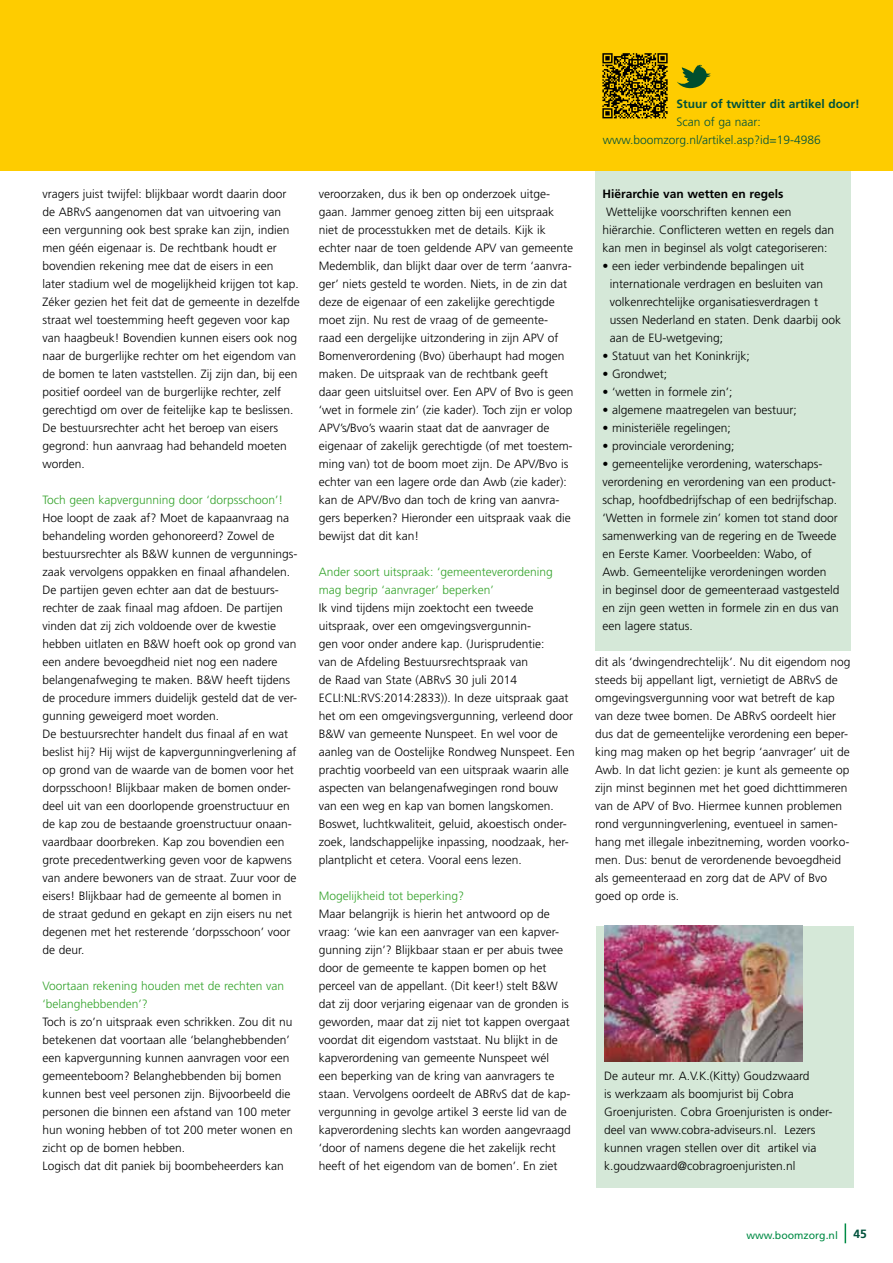
<style>
.page{position:relative;width:893px;height:1263px;background:#fff}
.page>*{position:absolute;margin:0;border:0;box-sizing:border-box;transform-origin:0 0}
.t1{font:300 12px/18px "Frutiger";color:#000}
.t2{font:300 12px/18px "Frutiger";color:#35a32c}
.t3{font:300 12px/18px "Frutiger";color:#00523c}
.t4{font:700 12px "Frutiger";color:#00523c}
.t5{font:700 12px "Frutiger";color:#000}
.t6{font:10.5px "Frutiger";color:#008b45}
</style>
<div class="page">
<svg style="left:845px;top:1223px;width:1px;height:20px"></svg>
<div style="left:595px;top:159px;width:255px;height:492px;background:#d5e8d8"></div>
<div style="left:0;top:0;width:893px;height:171px;background:#fecc00"></div>
<div style="left:596px;top:926px;width:257px;height:261px;background:#d5e8d8"></div>
<img style="left:604px;top:926px;width:198px;height:135px">
<svg style="left:602px;top:53px;width:66px;height:65px"></svg>
<svg style="left:677px;top:65px;width:34px;height:23px"></svg>
<p class="t1" style="left:43px;top:185px;width:259px">vragers juist twijfel: blijkbaar wordt daarin door de ABRvS aangenomen dat van uitvoering van een vergunning ook best sprake kan zijn, indien men géén eigenaar is. De rechtbank houdt er bovendien rekening mee dat de eisers in een<br>later stadium wel de mogelijkheid krijgen tot kap.<br>Zéker gezien het feit dat de gemeente in dezelfde straat wel toestemming heeft gegeven voor kap van haagbeuk! Bovendien kunnen eisers ook nog naar de burgerlijke rechter om het eigendom van de bomen te laten vaststellen. Zij zijn dan, bij een positief oordeel van de burgerlijke rechter, zelf gerechtigd om over de feitelijke kap te beslissen.<br>De bestuursrechter acht het beroep van eisers gegrond: hun aanvraag had behandeld moeten worden.</p>
<p class="t2" style="left:43px;top:491px;width:242px">Toch geen kapvergunning door ‘dorpsschoon’!</p>
<p class="t1" style="left:43px;top:509px;width:256px">Hoe loopt de zaak af? Moet de kapaanvraag na behandeling worden gehonoreerd? Zowel de bestuursrechter als B&amp;W kunnen de vergunnings&shy;zaak vervolgens oppakken en finaal afhandelen.<br>De partijen geven echter aan dat de bestuurs&shy;rechter de zaak finaal mag afdoen. De partijen vinden dat zij zich voldoende over de kwestie hebben uitlaten en B&amp;W hoeft ook op grond van een andere bevoegdheid niet nog een nadere belangenafweging te maken. B&amp;W heeft tijdens de procedure immers duidelijk gesteld dat de ver&shy;gunning geweigerd moet worden.<br>De bestuursrechter handelt dus finaal af en wat beslist hij? Hij wijst de kapvergunningverlening af op grond van de waarde van de bomen voor het dorpsschoon! Blijkbaar maken de bomen onder&shy;deel uit van een doorlopende groenstructuur en de kap zou de bestaande groenstructuur onaan&shy;vaardbaar doorbreken. Kap zou bovendien een grote precedentwerking geven voor de kapwens van andere bewoners van de straat. Zuur voor de eisers! Blijkbaar had de gemeente al bomen in<br>de straat gedund en gekapt en zijn eisers nu net degenen met het resterende ‘dorpsschoon’ voor de deur.</p>
<p class="t2" style="left:43px;top:977px;width:243px">Voortaan rekening houden met de rechten van ‘belanghebbenden’?</p>
<p class="t1" style="left:43px;top:1013px;width:252px">Toch is zo’n uitspraak even schrikken. Zou dit nu betekenen dat voortaan alle ‘belanghebbenden’ een kapvergunning kunnen aanvragen voor een gemeenteboom? Belanghebbenden bij bomen kunnen best veel personen zijn. Bijvoorbeeld die personen die binnen een afstand van 100 meter hun woning hebben of tot 200 meter wonen en zicht op de bomen hebben.<br>Logisch dat dit paniek bij boombeheerders kan</p>
<p class="t1" style="left:319px;top:185px;width:256px">veroorzaken, dus ik ben op onderzoek uitge&shy;gaan. Jammer genoeg zitten bij een uitspraak niet de processtukken met de details. Kijk ik echter naar de toen geldende APV van gemeente Medemblik, dan blijkt daar over de term ‘aanvra&shy;ger’ niets gesteld te worden. Niets, in de zin dat deze de eigenaar of een zakelijke gerechtigde moet zijn. Nu rest de vraag of de gemeente&shy;raad een dergelijke uitzondering in zijn APV of Bomenverordening (Bvo) überhaupt had mogen maken. De uitspraak van de rechtbank geeft daar geen uitsluitsel over. Een APV of Bvo is geen ‘wet in formele zin’ (zie kader). Toch zijn er volop APV’s/Bvo’s waarin staat dat de aanvrager de eigenaar of zakelijk gerechtigde (of met toestem&shy;ming van) tot de boom moet zijn. De APV/Bvo is echter van een lagere orde dan Awb (zie kader): kan de APV/Bvo dan toch de kring van aanvra&shy;gers beperken? Hieronder een uitspraak vaak die bewijst dat dit kan!</p>
<p class="t2" style="left:319px;top:563px;width:235px">Ander soort uitspraak: ‘gemeenteverordening mag begrip ‘aanvrager’ beperken’</p>
<p class="t1" style="left:319px;top:599px;width:258px">Ik vind tijdens mijn zoektocht een tweede uitspraak, over een omgevingsvergunnin-<br>gen voor onder andere kap. (Jurisprudentie:<br>van de Afdeling Bestuursrechtspraak van<br>de Raad van State (ABRvS 30 juli 2014<br>ECLI:NL:RVS:2014:2833)). In deze uitspraak gaat het om een omgevingsvergunning, verleend door B&amp;W van gemeente Nunspeet. En wel voor de aanleg van de Oostelijke Rondweg Nunspeet. Een prachtig voorbeeld van een uitspraak waarin alle aspecten van belangenafwegingen rond bouw van een weg en kap van bomen langskomen.<br>Boswet, luchtkwaliteit, geluid, akoestisch onder&shy;zoek, landschappelijke inpassing, noodzaak, her&shy;plantplicht et cetera. Vooral eens lezen.</p>
<p class="t2" style="left:319px;top:887px;width:147px">Mogelijkheid tot beperking?</p>
<p class="t1" style="left:319px;top:905px;width:254px">Maar belangrijk is hierin het antwoord op de vraag: ‘wie kan een aanvrager van een kapver&shy;gunning zijn’? Blijkbaar staan er per abuis twee door de gemeente te kappen bomen op het perceel van de appellant. (Dit keer!) stelt B&amp;W dat zij door verjaring eigenaar van de gronden is geworden, maar dat zij niet tot kappen overgaat voordat dit eigendom vaststaat. Nu blijkt in de kapverordening van gemeente Nunspeet wél<br>een beperking van de kring van aanvragers te staan. Vervolgens oordeelt de ABRvS dat de kap&shy;vergunning in gevolge artikel 3 eerste lid van de kapverordening slechts kan worden aangevraagd ‘door of namens degene die het zakelijk recht heeft of het eigendom van de bomen’. En ziet</p>
<p class="t4" style="left:677px;top:97px;width:185px">Stuur of twitter dit artikel door!</p>
<p class="t3" style="left:603px;top:113px;width:219px;text-indent:74px">Scan of ga naar: www.boomzorg.nl/artikel.asp?id=19-4986</p>
<p class="t5" style="left:602px;top:187px;width:182px">Hiërarchie van wetten en regels</p>
<p class="t1" style="left:602px;top:203px;width:233px;text-indent:4px">Wettelijke voorschriften kennen een hiërarchie. Conflicteren wetten en regels dan kan men in beginsel als volgt categoriseren:</p>
<p class="t1" style="left:610px;top:257px;width:233px;text-indent:-7px">• een ieder verbindende bepalingen uit internationale verdragen en besluiten van volkenrechtelijke organisatiesverdragen t ussen Nederland en staten. Denk daarbij ook aan de EU-wetgeving;</p>
<p class="t1" style="left:602px;top:347px;width:149px">• Statuut van het Koninkrijk;</p>
<p class="t1" style="left:602px;top:365px;width:66px">• Grondwet;</p>
<p class="t1" style="left:602px;top:383px;width:132px">• ‘wetten in formele zin’;</p>
<p class="t1" style="left:602px;top:401px;width:196px">• algemene maatregelen van bestuur;</p>
<p class="t1" style="left:602px;top:419px;width:130px">• ministeriële regelingen;</p>
<p class="t1" style="left:602px;top:437px;width:134px">• provinciale verordening;</p>
<p class="t1" style="left:602px;top:455px;width:239px">• gemeentelijke verordening, waterschaps&shy;verordening en verordening van een product&shy;schap, hoofdbedrijfschap of een bedrijfschap. ‘Wetten in formele zin’ komen tot stand door samenwerking van de regering en de Tweede en Eerste Kamer. Voorbeelden: Wabo, of Awb. Gemeentelijke verordeningen worden<br>in beginsel door de gemeenteraad vastgesteld en zijn geen wetten in formele zin en dus van een lagere status.</p>
<p class="t1" style="left:595px;top:653px;width:257px">dit als ‘dwingendrechtelijk’. Nu dit eigendom nog steeds bij appellant ligt, vernietigt de ABRvS de omgevingsvergunning voor wat betreft de kap van deze twee bomen. De ABRvS oordeelt hier dus dat de gemeentelijke verordening een beper&shy;king mag maken op het begrip ‘aanvrager’ uit de Awb. In dat licht gezien: je kunt als gemeente op zijn minst beginnen met het goed dichttimmeren van de APV of Bvo. Hiermee kunnen problemen rond vergunningverlening, eventueel in samen&shy;hang met illegale inbezitneming, worden voorko&shy;men. Dus: benut de verordenende bevoegdheid als gemeenteraad en zorg dat de APV of Bvo goed op orde is.</p>
<p class="t1" style="left:604px;top:1067px;width:230px">De auteur mr. A.V.K.(Kitty) Goudzwaard<br>is werkzaam als boomjurist bij Cobra Groenjuristen. Cobra Groenjuristen is onder&shy;deel van www.cobra-adviseurs.nl. Lezers kunnen vragen stellen over dit artikel via k.goudzwaard@cobragroenjuristen.nl</p>
<p class="t6" style="left:746px;top:1229px;width:93px">www.boomzorg.nl</p>
<p class="t4" style="left:853px;top:1227px;width:15px">45</p>
</div>
